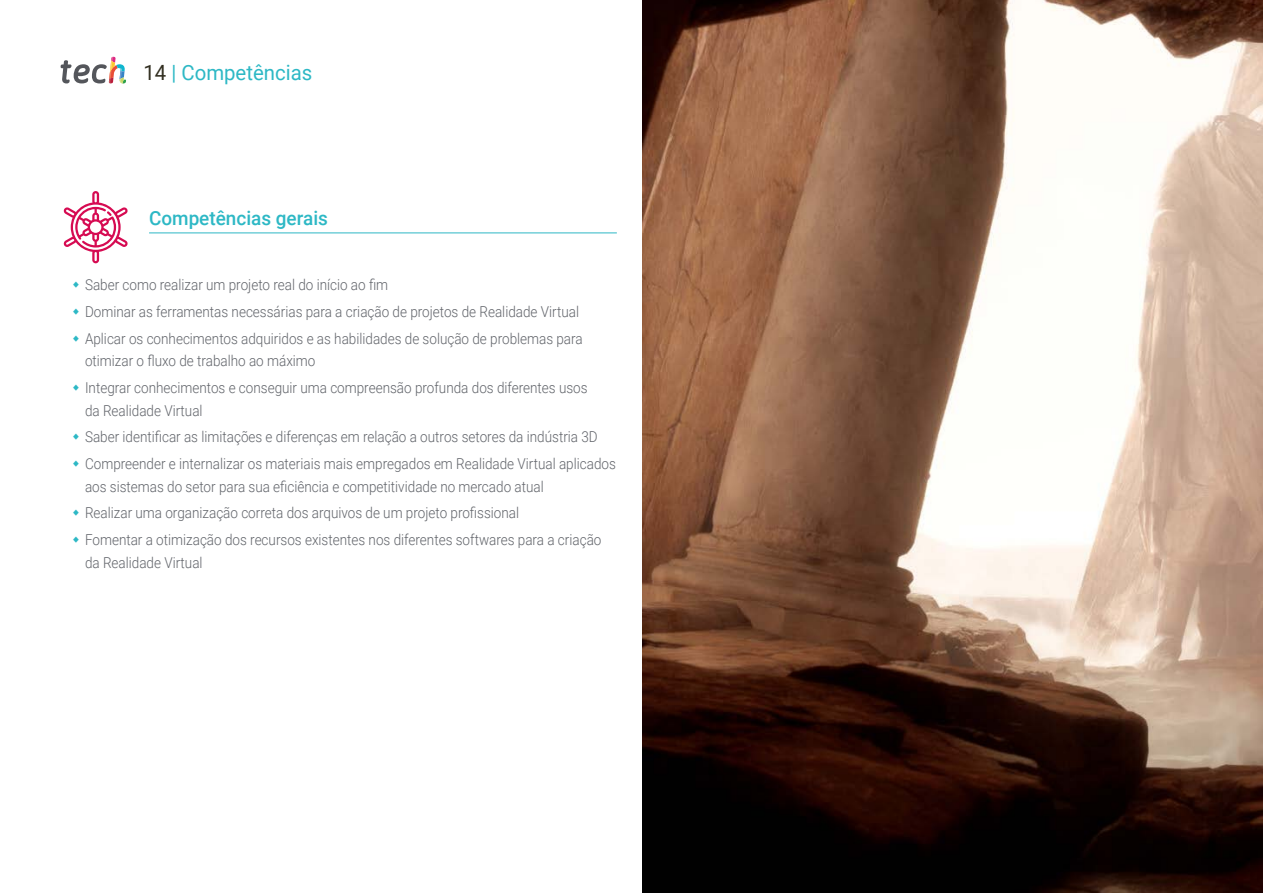
<style>
.page{position:relative;width:1263px;height:893px;background:#fff}
.page>*{position:absolute;margin:0;border:0;box-sizing:border-box;transform-origin:0 0}
.t1{font:21px "Roboto";color:#2db8c5}
.t2{font:500 19.5px "Roboto";color:#2db8c5}
.t3{font:300 15px/26.7px "Roboto";color:#61646a;scale:.9 1}
.s1{color:#312e20}
</style>
<div class="page">
<hr style="left:149px;top:233px;width:468px;height:1px;background:#2db8c5">
<svg style="left:63px;top:191px;width:65px;height:72px"></svg>
<img style="left:642px;top:0;width:621px;height:893px">
<svg style="left:61px;top:57px;width:65px;height:27px"></svg>
<h1 class="t1" style="left:144px;top:57px;width:170px"><span class="s1">14</span> | Competências</h1>
<h2 class="t2" style="left:149px;top:204px;width:180px">Competências gerais</h2>
<p class="t3" style="left:85px;top:271px;width:554px">Saber como realizar um projeto real do início ao fim<br>Dominar as ferramentas necessárias para a criação de projetos de Realidade Virtual<br>Aplicar os conhecimentos adquiridos e as habilidades de solução de problemas para</p>
<p class="t3" style="left:85px;top:347px;width:560px">otimizar o fluxo de trabalho ao máximo<br>Integrar conhecimentos e conseguir uma compreensão profunda dos diferentes usos</p>
<p class="t3" style="left:85px;top:396px;width:591px">da Realidade Virtual<br>Saber identificar as limitações e diferenças em relação a outros setores da indústria 3D<br>Compreender e internalizar os materiais mais empregados em Realidade Virtual aplicados</p>
<p class="t3" style="left:85px;top:472px;width:575px">aos sistemas do setor para sua eficiência e competitividade no mercado atual<br>Realizar uma organização correta dos arquivos de um projeto profissional<br>Fomentar a otimização dos recursos existentes nos diferentes softwares para a criação</p>
<p class="t3" style="left:85px;top:548px;width:132px">da Realidade Virtual</p>
</div>
